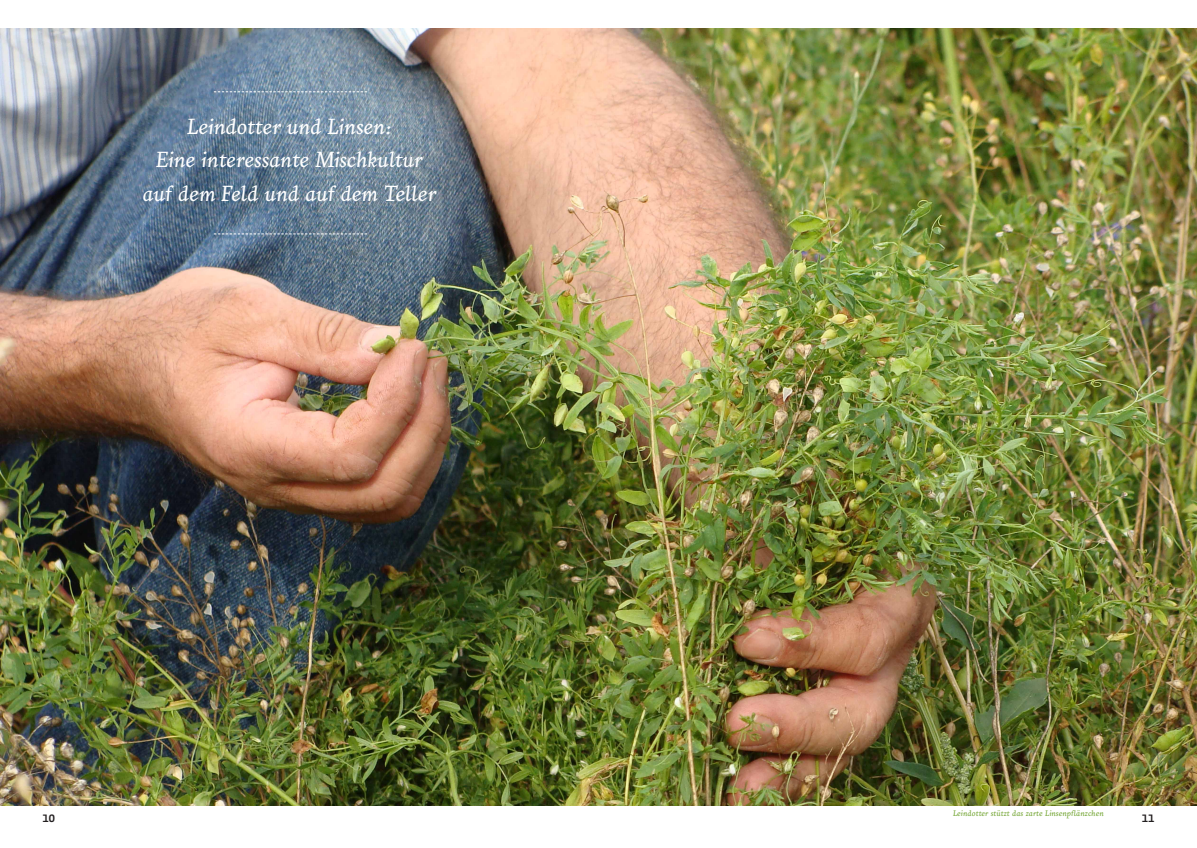
<style>
.page{position:relative;width:1197px;height:848px;background:#fff}
.page>*{position:absolute;margin:0;border:0;box-sizing:border-box;transform-origin:0 0}
.t1{font:italic 25.8px/33.7px "Jenny";color:#fff;text-align:center}
.t2{font:700 11px "Caput";color:#231f20}
.t3{font:italic 9.5px "Jenny";letter-spacing:.01em;color:#73a533}
</style>
<div class="page">
<img style="left:0;top:28px;width:1196px;height:777px">
<svg style="left:214px;top:92px;width:153px;height:1px"></svg>
<svg style="left:214px;top:234px;width:153px;height:1px"></svg>
<p class="t1" style="left:142px;top:112px;width:295px">Leindotter und Linsen:<br>Eine interessante Mischkultur auf dem Feld und auf dem Teller</p>
<p class="t3" style="left:952px;top:810px;width:152px">Leindotter stützt das zarte Linsenpflänzchen</p>
<p class="t2" style="left:43px;top:814px;width:14px">10</p>
<p class="t2" style="left:1141px;top:814px;width:14px">11</p>
</div>
